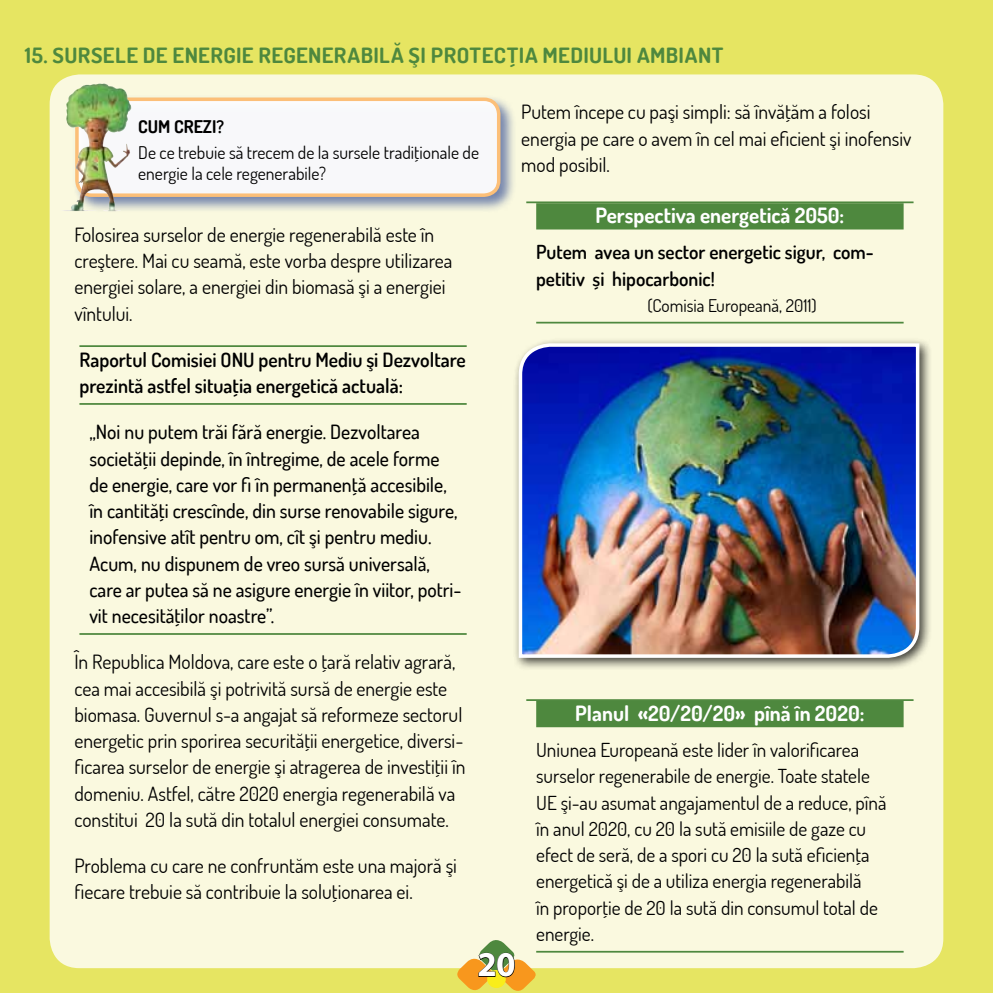
<style>
.page{position:relative;width:993px;height:993px;background:#fff}
.page>*{position:absolute;margin:0;border:0;box-sizing:border-box;transform-origin:0 0}
.t1{font:700 35px "Myriad Pro";color:#fff}
.t2{font:700 21px "Dosis";letter-spacing:.02em;color:#4e883e;scale:1.05 1}
.t3{font:700 21px "Dosis";color:#fff}
.t4{font:19.6px/26.2px "Dosis";color:#000}
.t5{font:500 19.6px/26.2px "Dosis";color:#000}
.t6{font:600 19.6px/26.2px "Dosis";color:#000}
.t7{font:19.25px/26.2px "Dosis";color:#000}
.t8{font:600 19.25px/26.2px "Dosis";color:#000}
.t9{font:17.5px/21px "Dosis";color:#000}
.t10{font:700 17.5px "Dosis";color:#000}
</style>
<div class="page">
<div style="left:0;top:0;width:992px;height:992px;background:#e6e562"></div>
<div style="left:50px;top:74px;width:893px;height:893px;background:#faf9df;border-radius:30px"></div>
<hr style="left:79px;top:345px;width:387px;height:2px;background:#4e883e">
<hr style="left:79px;top:403px;width:387px;height:1px;background:#4e883e">
<hr style="left:79px;top:633px;width:387px;height:1px;background:#4e883e">
<hr style="left:526px;top:201px;width:387px;height:2px;background:#4e883e">
<div style="left:536px;top:203px;width:367px;height:26px;background:#4e883e"></div>
<hr style="left:536px;top:321px;width:367px;height:2px;background:#4e883e">
<hr style="left:526px;top:699px;width:387px;height:1px;background:#4e883e">
<div style="left:536px;top:700px;width:367px;height:27px;background:#4e883e"></div>
<hr style="left:536px;top:950px;width:367px;height:2px;background:#4e883e">
<div style="left:512px;top:337px;width:420px;height:333px;background:#000;opacity:.75"></div>
<img style="left:516px;top:341px;width:404px;height:318px">
<div style="left:73px;top:95px;width:444px;height:118px;background:#25408f;opacity:.65"></div>
<div style="left:77px;top:99px;width:421px;height:96px;background:#f8f8fa;border-radius:15px"></div>
<div style="left:75px;top:97px;width:425px;height:100px;border:4px solid #fcbf78;border-radius:15px"></div>
<svg style="left:454px;top:940px;width:83px;height:51px"></svg>
<img style="left:66px;top:84px;width:37px;height:120px">
<p class="t2" style="left:25px;top:42px;width:666px">15. SURSELE DE ENERGIE REGENERABILĂ ŞI PROTECŢIA MEDIULUI AMBIANT</p>
<p class="t10" style="left:138px;top:115px;width:87px">CUM CREZI?</p>
<p class="t9" style="left:138px;top:141px;width:342px">De ce trebuie să trecem de la sursele tradiţionale de energie la cele regenerabile?</p>
<p class="t4" style="left:74px;top:221px;width:379px">Folosirea surselor de energie regenerabilă este în creştere. Mai cu seamă, este vorba despre utilizarea energiei solare, a energiei din biomasă şi a energiei vîntului.</p>
<p class="t6" style="left:79px;top:346px;width:388px">Raportul Comisiei ONU pentru Mediu şi Dezvoltare prezintă astfel situaţia energetică actuală:</p>
<p class="t5" style="left:89px;top:418px;width:374px">„Noi nu putem trăi fără energie. Dezvoltarea societăţii depinde, în întregime, de acele forme de energie, care vor fi în permanenţă accesibile, în cantităţi crescînde, din surse renovabile sigure, inofensive atît pentru om, cît şi pentru mediu.<br>Acum, nu dispunem de vreo sursă universală, care ar putea să ne asigure energie în viitor, potri&shy;vit necesităţilor noastre”.</p>
<p class="t4" style="left:74px;top:648px;width:392px">În Republica Moldova, care este o ţară relativ agrară, cea mai accesibilă şi potrivită sursă de energie este biomasa. Guvernul s-a angajat să reformeze sectorul energetic prin sporirea securităţii energetice, diversi&shy;ficarea surselor de energie şi atragerea de investiţii în domeniu. Astfel, către 2020 energia regenerabilă va constitui 20 la sută din totalul energiei consumate.</p>
<p class="t4" style="left:74px;top:851px;width:384px">Problema cu care ne confruntăm este una majoră şi fiecare trebuie să contribuie la soluţionarea ei.</p>
<p class="t4" style="left:521px;top:99px;width:391px">Putem începe cu paşi simpli: să învăţăm a folosi energia pe care o avem în cel mai eficient şi inofensiv mod posibil.</p>
<p class="t3" style="left:595px;top:202px;width:250px">PERSPECTIVA ENERGETICĂ 2050:</p>
<p class="t8" style="left:536px;top:238px;width:339px">Putem avea un sector energetic sigur, com&shy;petitiv și hipocarbonic!</p>
<p class="t9" style="left:647px;top:294px;width:171px">(Comisia Europeană, 2011)</p>
<p class="t3" style="left:575px;top:699px;width:291px">PLANUL «20/20/20» PÎNĂ ÎN 2020:</p>
<p class="t7" style="left:536px;top:736px;width:352px">Uniunea Europeană este lider în valorificarea surselor regenerabile de energie. Toate statele UE şi-au asumat angajamentul de a reduce, pînă în anul 2020, cu 20 la sută emisiile de gaze cu efect de seră, de a spori cu 20 la sută eficienţa energetică şi de a utiliza energia regenerabilă<br>în proporţie de 20 la sută din consumul total de energie.</p>
<h1 class="t1" style="left:477px;top:941px;width:40px">20</h1>
</div>
